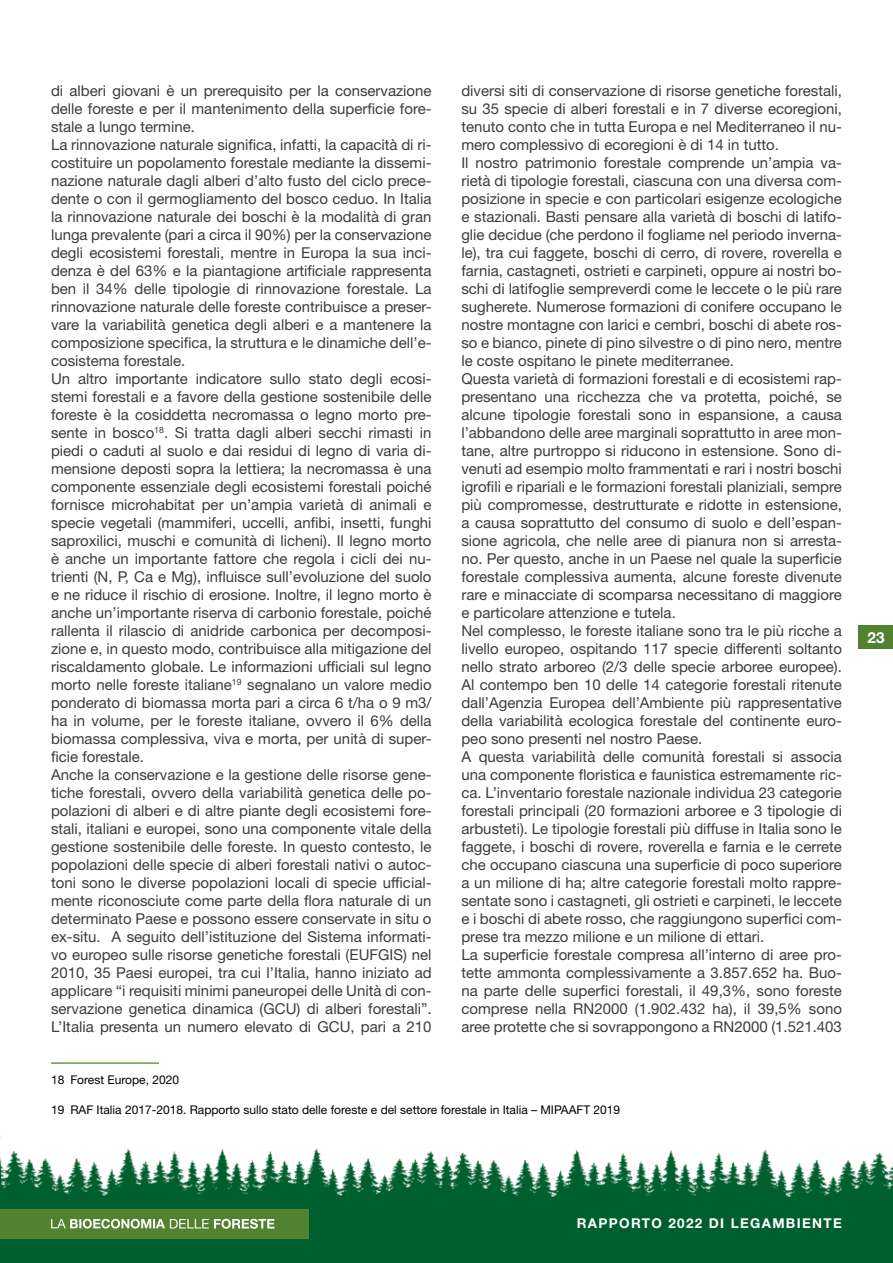
<style>
.page{position:relative;width:893px;height:1263px;background:#fff}
.page>*{position:absolute;margin:0;border:0;box-sizing:border-box;transform-origin:0 0}
.t1{font:700 15.3px "Helvetica Neue LT Std";color:#fff}
.t2{font:15px/18px "Helvetica Neue LT Std";color:#3c3c3b}
.t3{font:700 13.5px "Helvetica Neue LT Std";letter-spacing:.1em;color:#fff}
.t4{font:12px "Helvetica Neue LT Std";color:#000}
</style>
<div class="page">
<img style="left:0;top:1135px;width:893px;height:128px">
<div style="left:859px;top:625px;width:34px;height:24px;background:#52822f"></div>
<div style="left:0;top:1209px;width:308px;height:29px;background:#52822f"></div>
<svg style="left:51px;top:1219px;width:223px;height:10px"></svg>
<hr style="left:51px;top:1062px;width:108px;height:2px;background:#739844">
<p class="t2" style="left:51px;top:81px;width:382px">di alberi giovani è un prerequisito per la conservazione delle foreste e per il mantenimento della superficie fore&shy;stale a lungo termine.<br>La rinnovazione naturale significa, infatti, la capacità di ri&shy;costituire un popolamento forestale mediante la dissemi&shy;nazione naturale dagli alberi d’alto fusto del ciclo prece&shy;dente o con il germogliamento del bosco ceduo. In Italia la rinnovazione naturale dei boschi è la modalità di gran lunga prevalente (pari a circa il 90%) per la conservazione degli ecosistemi forestali, mentre in Europa la sua inci&shy;denza è del 63% e la piantagione artificiale rappresenta ben il 34% delle tipologie di rinnovazione forestale. La rinnovazione naturale delle foreste contribuisce a preser&shy;vare la variabilità genetica degli alberi e a mantenere la composizione specifica, la struttura e le dinamiche dell’e&shy;cosistema forestale.<br>Un altro importante indicatore sullo stato degli ecosi&shy;stemi forestali e a favore della gestione sostenibile delle foreste è la cosiddetta necromassa o legno morto pre&shy;sente in bosco<sup>18</sup>. Si tratta dagli alberi secchi rimasti in piedi o caduti al suolo e dai residui di legno di varia di&shy;mensione deposti sopra la lettiera; la necromassa è una componente essenziale degli ecosistemi forestali poiché fornisce microhabitat per un’ampia varietà di animali e specie vegetali (mammiferi, uccelli, anfibi, insetti, funghi saproxilici, muschi e comunità di licheni). Il legno morto è anche un importante fattore che regola i cicli dei nu&shy;trienti (N, P, Ca e Mg), influisce sull’evoluzione del suolo e ne riduce il rischio di erosione. Inoltre, il legno morto è anche un’importante riserva di carbonio forestale, poiché rallenta il rilascio di anidride carbonica per decomposi&shy;zione e, in questo modo, contribuisce alla mitigazione del riscaldamento globale. Le informazioni ufficiali sul legno morto nelle foreste italiane<sup>19</sup> segnalano un valore medio ponderato di biomassa morta pari a circa 6 t/ha o 9 m3/ ha in volume, per le foreste italiane, ovvero il 6% della biomassa complessiva, viva e morta, per unità di super&shy;ficie forestale.<br>Anche la conservazione e la gestione delle risorse gene&shy;tiche forestali, ovvero della variabilità genetica delle po&shy;polazioni di alberi e di altre piante degli ecosistemi fore&shy;stali, italiani e europei, sono una componente vitale della gestione sostenibile delle foreste. In questo contesto, le popolazioni delle specie di alberi forestali nativi o autoc&shy;toni sono le diverse popolazioni locali di specie ufficial&shy;mente riconosciute come parte della flora naturale di un determinato Paese e possono essere conservate in situ o ex-situ. A seguito dell’istituzione del Sistema informati&shy;vo europeo sulle risorse genetiche forestali (EUFGIS) nel 2010, 35 Paesi europei, tra cui l’Italia, hanno iniziato ad applicare “i requisiti minimi paneuropei delle Unità di con&shy;servazione genetica dinamica (GCU) di alberi forestali”.<br>L’Italia presenta un numero elevato di GCU, pari a 210</p>
<p class="t2" style="left:461px;top:81px;width:382px">diversi siti di conservazione di risorse genetiche forestali, su 35 specie di alberi forestali e in 7 diverse ecoregioni, tenuto conto che in tutta Europa e nel Mediterraneo il nu&shy;mero complessivo di ecoregioni è di 14 in tutto.<br>Il nostro patrimonio forestale comprende un’ampia va&shy;rietà di tipologie forestali, ciascuna con una diversa com&shy;posizione in specie e con particolari esigenze ecologiche e stazionali. Basti pensare alla varietà di boschi di latifo&shy;glie decidue (che perdono il fogliame nel periodo inverna&shy;le), tra cui faggete, boschi di cerro, di rovere, roverella e farnia, castagneti, ostrieti e carpineti, oppure ai nostri bo&shy;schi di latifoglie sempreverdi come le leccete o le più rare sugherete. Numerose formazioni di conifere occupano le nostre montagne con larici e cembri, boschi di abete ros&shy;so e bianco, pinete di pino silvestre o di pino nero, mentre le coste ospitano le pinete mediterranee.<br>Questa varietà di formazioni forestali e di ecosistemi rap&shy;presentano una ricchezza che va protetta, poiché, se alcune tipologie forestali sono in espansione, a causa l’abbandono delle aree marginali soprattutto in aree mon&shy;tane, altre purtroppo si riducono in estensione. Sono di&shy;venuti ad esempio molto frammentati e rari i nostri boschi igrofili e ripariali e le formazioni forestali planiziali, sempre più compromesse, destrutturate e ridotte in estensione, a causa soprattutto del consumo di suolo e dell’espan&shy;sione agricola, che nelle aree di pianura non si arresta&shy;no. Per questo, anche in un Paese nel quale la superficie forestale complessiva aumenta, alcune foreste divenute rare e minacciate di scomparsa necessitano di maggiore e particolare attenzione e tutela.<br>Nel complesso, le foreste italiane sono tra le più ricche a livello europeo, ospitando 117 specie differenti soltanto nello strato arboreo (2/3 delle specie arboree europee).<br>Al contempo ben 10 delle 14 categorie forestali ritenute dall’Agenzia Europea dell’Ambiente più rappresentative della variabilità ecologica forestale del continente euro&shy;peo sono presenti nel nostro Paese.<br>A questa variabilità delle comunità forestali si associa una componente floristica e faunistica estremamente ric&shy;ca. L’inventario forestale nazionale individua 23 categorie forestali principali (20 formazioni arboree e 3 tipologie di arbusteti). Le tipologie forestali più diffuse in Italia sono le faggete, i boschi di rovere, roverella e farnia e le cerrete che occupano ciascuna una superficie di poco superiore a un milione di ha; altre categorie forestali molto rappre&shy;sentate sono i castagneti, gli ostrieti e carpineti, le leccete e i boschi di abete rosso, che raggiungono superfici com&shy;prese tra mezzo milione e un milione di ettari.<br>La superficie forestale compresa all’interno di aree pro&shy;tette ammonta complessivamente a 3.857.652 ha. Buo&shy;na parte delle superfici forestali, il 49,3%, sono foreste comprese nella RN2000 (1.902.432 ha), il 39,5% sono aree protette che si sovrappongono a RN2000 (1.521.403</p>
<p class="t4" style="left:51px;top:1073px;width:130px">18 Forest Europe, 2020</p>
<p class="t4" style="left:51px;top:1103px;width:571px">19 RAF Italia 2017-2018. Rapporto sullo stato delle foreste e del settore forestale in Italia – MIPAAFT 2019</p>
<p class="t1" style="left:867px;top:628px;width:18px">23</p>
<p class="t3" style="left:577px;top:1215px;width:267px">RAPPORTO 2022 DI LEGAMBIENTE</p>
</div>
